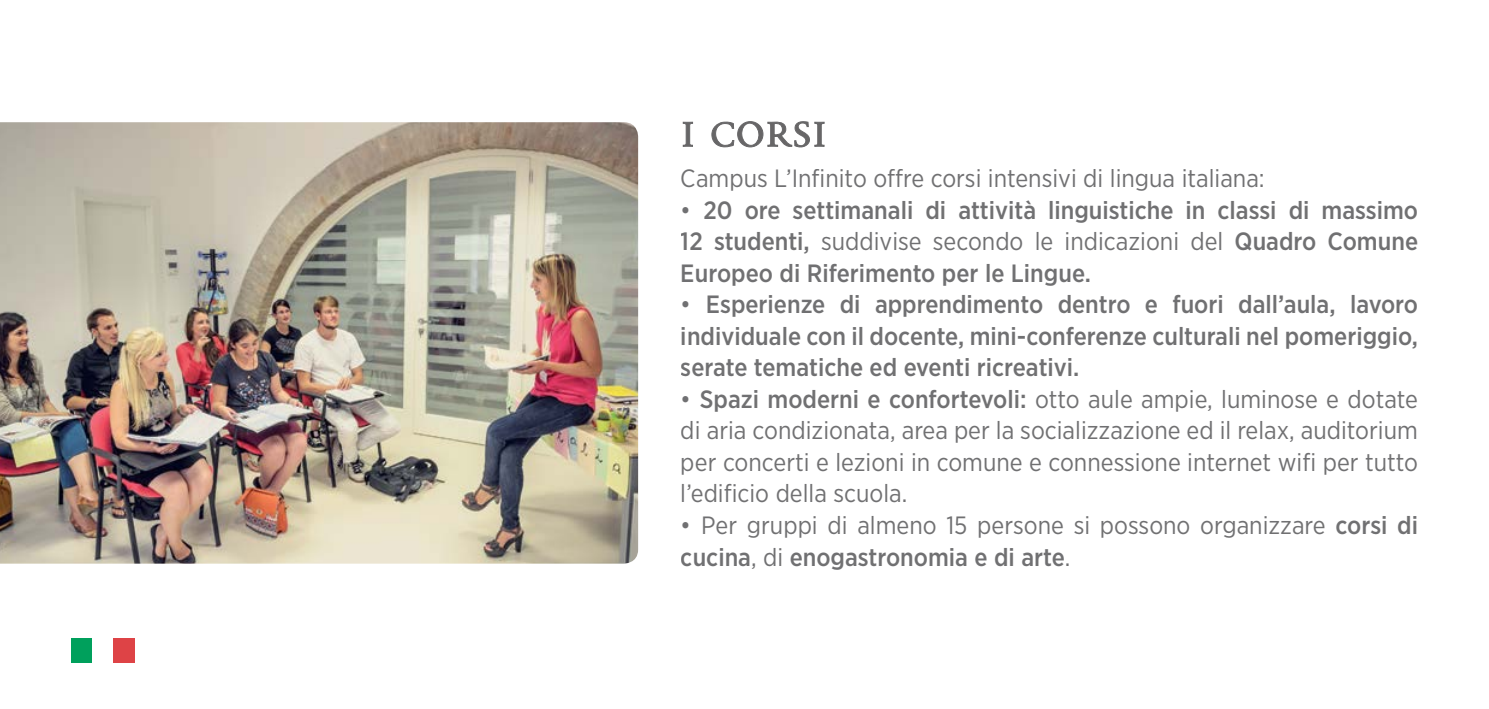
<style>
.page{position:relative;width:1489px;height:709px;background:#fff}
.page>*{position:absolute;margin:0;border:0;box-sizing:border-box;transform-origin:0 0}
.t1{font:62.5px "Disturbance";color:#414042}
.t2{font:25px/31.5px "Gotham Narrow";color:#4d4d4f;text-align:justify}
.t3{font:500 25px/31.5px "Gotham Narrow";color:#4d4d4f;text-align:justify}
.s1{font-weight:400}
.s2{font-weight:500}
</style>
<div class="page">
<img style="left:0;top:122px;width:638px;height:441px">
<svg style="left:682px;top:121px;width:11px;height:26px"></svg>
<svg style="left:711px;top:121px;width:114px;height:27px"></svg>
<div style="left:71px;top:638px;width:21px;height:25px;background:#00a05c"></div>
<div style="left:113px;top:638px;width:22px;height:25px;background:#de4346"></div>
<h1 class="t1" style="left:680px;top:100px;width:147px">I Corsi</h1>
<p class="t2" style="left:680px;top:162px;width:585px">Campus L’Infinito offre corsi intensivi di lingua italiana:</p>
<p class="t3" style="left:680px;top:194px;width:739px"><span class="s1">•</span> 20 ore settimanali di attività linguistiche in classi di massimo 12 studenti, <span class="s1">suddivise secondo le indicazioni del</span> Quadro Comune Europeo di Riferimento per le Lingue.</p>
<p class="t3" style="left:680px;top:288px;width:738px"><span class="s1">•</span> Esperienze di apprendimento dentro e fuori dall’aula, lavoro individuale con il docente, mini-conferenze culturali nel pomeriggio, serate tematiche ed eventi ricreativi.</p>
<p class="t2" style="left:680px;top:383px;width:739px">• <span class="s2">Spazi moderni e confortevoli:</span> otto aule ampie, luminose e dotate di aria condizionata, area per la socializzazione ed il relax, auditorium per concerti e lezioni in comune e connessione internet wifi per tutto l’edificio della scuola.</p>
<p class="t2" style="left:680px;top:509px;width:739px">• Per gruppi di almeno 15 persone si possono organizzare <span class="s2">corsi di cucina</span>, di <span class="s2">enogastronomia e di arte</span>.</p>
</div>
